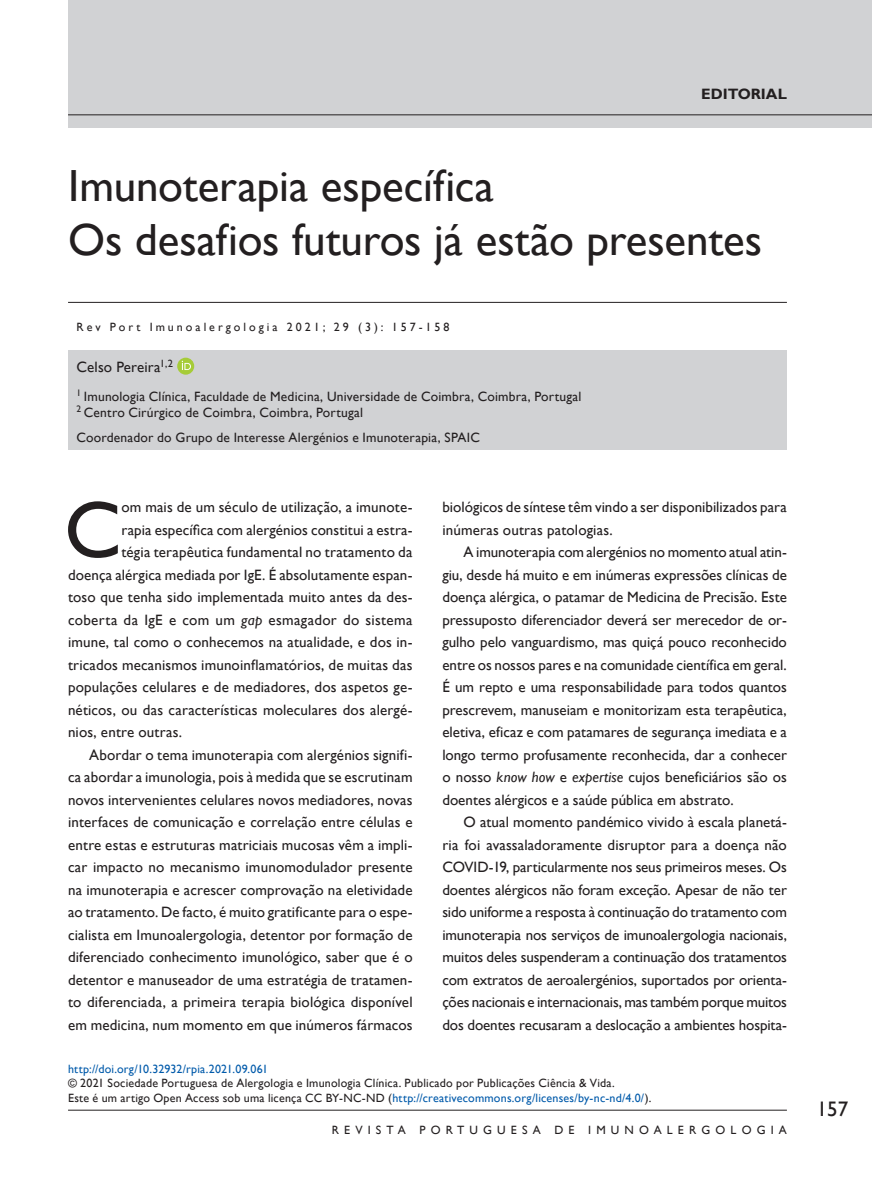
<style>
.page{position:relative;width:872px;height:1191px;background:#fff}
.page>*{position:absolute;margin:0;border:0;box-sizing:border-box;transform-origin:0 0}
.t1{font:81px "Gill Sans";color:#231f20}
.t2{font:45px/54px "Gill Sans";color:#231f20}
.t3{font:21px "Gill Sans";color:#231f20}
.t4{font:15px/22.5px "Gill Sans";letter-spacing:.01em;color:#231f20;text-align:justify}
.t5{font:700 15px "Gill Sans";color:#231f20}
.t6{font:13.5px/16.2px "Gill Sans";letter-spacing:.015em;color:#231f20}
.t7{font:12px/14.4px "Gill Sans";letter-spacing:.02em;color:#231f20}
.t8{font:12px "Gill Sans";letter-spacing:.25em;color:#231f20}
.t9{font:12px "Gill Sans";letter-spacing:.015em;color:#015aaa}
.t10{font:12px "Gill Sans";letter-spacing:.43em;color:#231f20}
.s1{font-style:italic}
.s2{color:#015aaa}
</style>
<div class="page">
<div style="left:68px;top:0;width:804px;height:128px;background:#d1d2d4"></div>
<hr style="left:68px;top:114px;width:804px;height:1px;background:#231f20">
<hr style="left:68px;top:1109px;width:719px;height:1px;background:#231f20">
<hr style="left:68px;top:302px;width:719px;height:1px;background:#231f20">
<div style="left:68px;top:350px;width:719px;height:100px;background:#d1d2d4"></div>
<svg style="left:177px;top:358px;width:17px;height:17px"></svg>
<svg style="left:182px;top:361px;width:9px;height:9px"></svg>
<p class="t5" style="left:701px;top:85px;width:87px">EDITORIAL</p>
<h2 class="t2" style="left:68px;top:160px;width:695px">Imunoterapia específica<br>Os desafios futuros já estão presentes</h2>
<p class="t8" style="left:77px;top:320px;width:374px">Rev Port Imunoalergologia 2021; 29 (3): 157-158</p>
<p class="t4" style="left:77px;top:356px;width:98px">Celso Pereira<sup>1,2</sup></p>
<p class="t6" style="left:77px;top:388px;width:506px"><sup>1</sup> Imunologia Clínica, Faculdade de Medicina, Universidade de Coimbra, Coimbra, Portugal<br><sup>2</sup> Centro Cirúrgico de Coimbra, Coimbra, Portugal</p>
<p class="t6" style="left:77px;top:429px;width:405px">Coordenador do Grupo de Interesse Alergénios e Imunoterapia, SPAIC</p>
<h1 class="t1" style="left:64px;top:483px;width:59px">C</h1>
<p class="t4" style="left:121px;top:496px;width:293px">om mais de um século de utilização, a imunote-</p>
<p class="t4" style="left:121px;top:519px;width:293px">rapia específica com alergénios constitui a estra-</p>
<p class="t4" style="left:121px;top:541px;width:293px">tégia terapêutica fundamental no tratamento da</p>
<p class="t4" style="left:68px;top:564px;width:346px">doença alérgica mediada por IgE. É absolutamente espan-</p>
<p class="t4" style="left:68px;top:586px;width:346px">toso que tenha sido implementada muito antes da des-</p>
<p class="t4" style="left:68px;top:609px;width:346px">coberta da IgE e com um <span class="s1">gap</span> esmagador do sistema</p>
<p class="t4" style="left:68px;top:631px;width:346px">imune, tal como o conhecemos na atualidade, e dos in-</p>
<p class="t4" style="left:68px;top:654px;width:346px">tricados mecanismos imunoinflamatórios, de muitas das</p>
<p class="t4" style="left:68px;top:676px;width:346px">populações celulares e de mediadores, dos aspetos ge-</p>
<p class="t4" style="left:68px;top:699px;width:346px">néticos, ou das características moleculares dos alergé-</p>
<p class="t4" style="left:68px;top:721px;width:116px">nios, entre outras.</p>
<p class="t4" style="left:89px;top:744px;width:325px">Abordar o tema imunoterapia com alergénios signifi-</p>
<p class="t4" style="left:68px;top:766px;width:346px">ca abordar a imunologia, pois à medida que se escrutinam</p>
<p class="t4" style="left:68px;top:789px;width:346px">novos intervenientes celulares novos mediadores, novas</p>
<p class="t4" style="left:68px;top:811px;width:346px">interfaces de comunicação e correlação entre células e</p>
<p class="t4" style="left:68px;top:834px;width:346px">entre estas e estruturas matriciais mucosas vêm a impli-</p>
<p class="t4" style="left:68px;top:856px;width:346px">car impacto no mecanismo imunomodulador presente</p>
<p class="t4" style="left:68px;top:879px;width:346px">na imunoterapia e acrescer comprovação na eletividade</p>
<p class="t4" style="left:68px;top:901px;width:345px">ao tratamento. De facto, é muito gratificante para o espe-</p>
<p class="t4" style="left:68px;top:924px;width:346px">cialista em Imunoalergologia, detentor por formação de</p>
<p class="t4" style="left:68px;top:946px;width:346px">diferenciado conhecimento imunológico, saber que é o</p>
<p class="t4" style="left:68px;top:969px;width:346px">detentor e manuseador de uma estratégia de tratamen-</p>
<p class="t4" style="left:68px;top:991px;width:346px">to diferenciada, a primeira terapia biológica disponível</p>
<p class="t4" style="left:68px;top:1014px;width:346px">em medicina, num momento em que inúmeros fármacos</p>
<p class="t4" style="left:442px;top:496px;width:346px">biológicos de síntese têm vindo a ser disponibilizados para inúmeras outras patologias.</p>
<p class="t4" style="left:442px;top:541px;width:346px;text-indent:21px">A imunoterapia com alergénios no momento atual atin&shy;giu, desde há muito e em inúmeras expressões clínicas de doença alérgica, o patamar de Medicina de Precisão. Este pressuposto diferenciador deverá ser merecedor de or&shy;gulho pelo vanguardismo, mas quiçá pouco reconhecido entre os nossos pares e na comunidade científica em geral.<br>É um repto e uma responsabilidade para todos quantos prescrevem, manuseiam e monitorizam esta terapêutica, eletiva, eficaz e com patamares de segurança imediata e a longo termo profusamente reconhecida, dar a conhecer o nosso <span class="s1">know how</span> e <span class="s1">expertise</span> cujos beneficiários são os doentes alérgicos e a saúde pública em abstrato.</p>
<p class="t4" style="left:442px;top:811px;width:346px;text-indent:21px">O atual momento pandémico vivido à escala planetá&shy;ria foi avassaladoramente disruptor para a doença não COVID-19, particularmente nos seus primeiros meses. Os doentes alérgicos não foram exceção. Apesar de não ter sido uniforme a resposta à continuação do tratamento com imunoterapia nos serviços de imunoalergologia nacionais, muitos deles suspenderam a continuação dos tratamentos com extratos de aeroalergénios, suportados por orienta&shy;ções nacionais e internacionais, mas também porque muitos dos doentes recusaram a deslocação a ambientes hospita-</p>
<p class="t9" style="left:68px;top:1061px;width:202px">http://doi.org/10.32932/rpia.2021.09.061</p>
<p class="t7" style="left:68px;top:1076px;width:585px">© 2021 Sociedade Portuguesa de Alergologia e Imunologia Clínica. Publicado por Publicações Ciência &amp; Vida.<br>Este é um artigo Open Access sob uma licença CC BY-NC-ND (<span class="s2">http://creativecommons.org/licenses/by-nc-nd/4.0/</span>).</p>
<p class="t10" style="left:332px;top:1123px;width:456px">REVISTA PORTUGUESA DE IMUNOALERGOLOGIA</p>
<h3 class="t3" style="left:816px;top:1096px;width:33px">157</h3>
</div>
